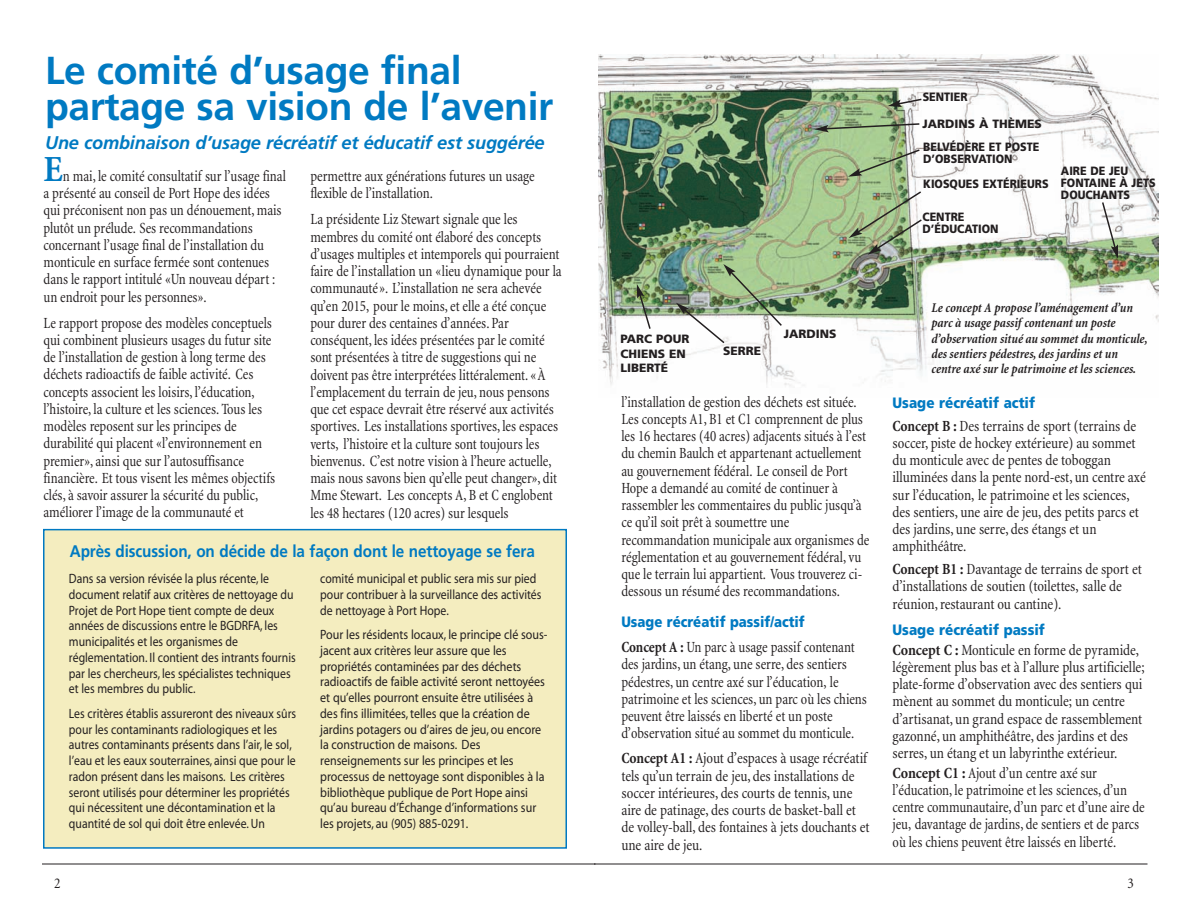
<style>
.page{position:relative;width:1188px;height:918px;background:#fff}
.page>*{position:absolute;margin:0;border:0;box-sizing:border-box;transform-origin:0 0}
.t1{font:700 39px/36px "Frutiger";letter-spacing:-.01em;color:#007ac2}
.t2{font:700 condensed 37.5px "Minion";color:#007ac2}
.t3{font:italic 700 18.3px "Frutiger";letter-spacing:-.01em;color:#007ac2}
.t4{font:700 16.8px "Frutiger";letter-spacing:-.005em;color:#007ac2;scale:.91 1}
.t5{font:condensed 15.75px/17.2px "Minion";letter-spacing:-.005em;color:#231f20;scale:.92 1}
.t6{font:condensed 15.75px/17.2px "Minion";letter-spacing:-.005em;color:#231f20;scale:.95 1}
.t7{font:900 15px "Frutiger";color:#007ac2;scale:.9 1}
.t8{font:900 15px "Frutiger";color:#007ac2;scale:.88 1}
.t9{font:condensed 15px "Minion";color:#231f20}
.t10{font:13.5px/15.8px "Myriad";color:#231f20;scale:.87 1}
.t11{font:13.5px/15.8px "Myriad";color:#231f20;scale:.89 1}
.t12{font:italic 700 condensed 13.5px/15.3px "Minion";letter-spacing:-.005em;color:#231f20;scale:.95 1}
.t13{font:900 12px/12px "Frutiger";color:#231f20;scale:.9 1}
.t14{font:900 12px/14.4px "Frutiger";color:#231f20}
.s1{font-weight:700}
</style>
<div class="page">
<img style="left:598px;top:54px;width:560px;height:332px">
<hr style="left:42px;top:864px;width:554px;height:1px;background:#231f20">
<hr style="left:594px;top:864px;width:554px;height:1px;background:#231f20">
<div style="left:44px;top:530px;width:522px;height:318px;background:#f4edbf"></div>
<div style="left:43px;top:529px;width:524px;height:320px;border:2px solid #0079c2"></div>
<svg style="left:888px;top:98px;width:35px;height:9px"></svg>
<svg style="left:815px;top:122px;width:106px;height:10px"></svg>
<svg style="left:848px;top:148px;width:73px;height:29px"></svg>
<svg style="left:1101px;top:201px;width:17px;height:58px"></svg>
<img style="left:849px;top:190px;width:74px;height:65px">
<img style="left:676px;top:264px;width:107px;height:81px">
<svg style="left:637px;top:284px;width:15px;height:47px"></svg>
<h1 class="t1" style="left:45px;top:56px;width:510px">Le comité d’usage final partage sa vision de l’avenir</h1>
<p class="t3" style="left:45px;top:135px;width:501px">Une combinaison d’usage récréatif et éducatif est suggérée</p>
<h2 class="t2" style="left:44px;top:155px;width:21px">E</h2>
<p class="t5" style="left:44px;top:169px;width:265px;text-indent:19px">n mai, le comité consultatif sur l’usage final a présenté au conseil de Port Hope des idées qui préconisent non pas un dénouement, mais plutôt un prélude. Ses recommandations concernant l’usage final de l’installation du monticule en surface fermée sont contenues dans le rapport intitulé «Un nouveau départ : un endroit pour les personnes».</p>
<p class="t5" style="left:43px;top:315px;width:253px">Le rapport propose des modèles conceptuels qui combinent plusieurs usages du futur site de l’installation de gestion à long terme des déchets radioactifs de faible activité. Ces concepts associent les loisirs, l’éducation, l’histoire, la culture et les sciences. Tous les modèles reposent sur les principes de durabilité qui placent «l’environnement en premier», ainsi que sur l’autosuffisance financière. Et tous visent les mêmes objectifs clés, à savoir assurer la sécurité du public, améliorer l’image de la communauté et</p>
<p class="t5" style="left:310px;top:169px;width:245px">permettre aux générations futures un usage flexible de l’installation.</p>
<p class="t5" style="left:310px;top:212px;width:275px">La présidente Liz Stewart signale que les membres du comité ont élaboré des concepts d’usages multiples et intemporels qui pourraient faire de l’installation un «lieu dynamique pour la communauté». L’installation ne sera achevée qu’en 2015, pour le moins, et elle a été conçue pour durer des centaines d’années. Par conséquent, les idées présentées par le comité sont présentées à titre de suggestions qui ne doivent pas être interprétées littéralement. «À l’emplacement du terrain de jeu, nous pensons que cet espace devrait être réservé aux activités sportives. Les installations sportives, les espaces verts, l’histoire et la culture sont toujours les bienvenus. C’est notre vision à l’heure actuelle, mais nous savons bien qu’elle peut changer», dit Mme Stewart. Les concepts A, B et C englobent les 48 hectares (120 acres) sur lesquels</p>
<p class="t4" style="left:70px;top:544px;width:513px">Après discussion, on décide de la façon dont le nettoyage se fera</p>
<p class="t10" style="left:69px;top:572px;width:262px">Dans sa version révisée la plus récente, le document relatif aux critères de nettoyage du Projet de Port Hope tient compte de deux années de discussions entre le BGDRFA, les municipalités et les organismes de réglementation. Il contient des intrants fournis par les chercheurs, les spécialistes techniques et les membres du public.</p>
<p class="t10" style="left:69px;top:707px;width:263px">Les critères établis assureront des niveaux sûrs pour les contaminants radiologiques et les autres contaminants présents dans l’air, le sol, l’eau et les eaux souterraines, ainsi que pour le radon présent dans les maisons. Les critères seront utilisés pour déterminer les propriétés qui nécessitent une décontamination et la quantité de sol qui doit être enlevée. Un</p>
<p class="t10" style="left:320px;top:572px;width:256px">comité municipal et public sera mis sur pied pour contribuer à la surveillance des activités de nettoyage à Port Hope.</p>
<p class="t11" style="left:320px;top:628px;width:257px">Pour les résidents locaux, le principe clé sous&shy;jacent aux critères leur assure que les propriétés contaminées par des déchets radioactifs de faible activité seront nettoyées et qu’elles pourront ensuite être utilisées à des fins illimitées, telles que la création de jardins potagers ou d’aires de jeu, ou encore la construction de maisons. Des renseignements sur les principes et les processus de nettoyage sont disponibles à la bibliothèque publique de Port Hope ainsi qu’au bureau d’Échange d’informations sur les projets, au (905) 885-0291.</p>
<p class="t13" style="left:923px;top:92px;width:52px">SENTIER</p>
<p class="t14" style="left:922px;top:118px;width:121px">JARDINS À THÈMES</p>
<p class="t13" style="left:923px;top:142px;width:131px">BELVÉDÈRE ET POSTE<br>D’OBSERVATION</p>
<p class="t13" style="left:923px;top:179px;width:141px">KIOSQUES EXTÉRIEURS</p>
<p class="t13" style="left:922px;top:212px;width:86px">CENTRE<br>D’ÉDUCATION</p>
<p class="t13" style="left:1061px;top:166px;width:107px">AIRE DE JEU<br>FONTAINE À JETS<br>DOUCHANTS</p>
<p class="t14" style="left:620px;top:333px;width:71px">PARC POUR<br>CHIENS EN<br>LIBERTÉ</p>
<p class="t14" style="left:723px;top:344px;width:40px">SERRE</p>
<p class="t14" style="left:784px;top:328px;width:54px">JARDINS</p>
<p class="t5" style="left:621px;top:394px;width:271px">l’installation de gestion des déchets est située.<br>Les concepts A1, B1 et C1 comprennent de plus les 16 hectares (40 acres) adjacents situés à l’est du chemin Baulch et appartenant actuellement au gouvernement fédéral. Le conseil de Port Hope a demandé au comité de continuer à rassembler les commentaires du public jusqu’à ce qu’il soit prêt à soumettre une recommandation municipale aux organismes de réglementation et au gouvernement fédéral, vu que le terrain lui appartient. Vous trouverez ci&shy;dessous un résumé des recommandations.</p>
<p class="t8" style="left:621px;top:616px;width:210px">Usage récréatif passif/actif</p>
<p class="t5" style="left:621px;top:640px;width:268px"><span class="s1">Concept A :</span> Un parc à usage passif contenant des jardins, un étang, une serre, des sentiers pédestres, un centre axé sur l’éducation, le patrimoine et les sciences, un parc où les chiens peuvent être laissés en liberté et un poste d’observation situé au sommet du monticule.</p>
<p class="t6" style="left:621px;top:751px;width:263px"><span class="s1">Concept A1 :</span> Ajout d’espaces à usage récréatif tels qu’un terrain de jeu, des installations de soccer intérieures, des courts de tennis, une aire de patinage, des courts de basket-ball et de volley-ball, des fontaines à jets douchants et une aire de jeu.</p>
<p class="t12" style="left:932px;top:301px;width:229px">Le concept A propose l’aménagement d’un parc à usage passif contenant un poste d’observation situé au sommet du monticule, des sentiers pédestres, des jardins et un centre axé sur le patrimoine et les sciences.</p>
<p class="t7" style="left:893px;top:397px;width:160px">Usage récréatif actif</p>
<p class="t6" style="left:893px;top:418px;width:268px"><span class="s1">Concept B :</span> Des terrains de sport (terrains de soccer, piste de hockey extérieure) au sommet du monticule avec de pentes de toboggan illuminées dans la pente nord-est, un centre axé sur l’éducation, le patrimoine et les sciences, des sentiers, une aire de jeu, des petits parcs et des jardins, une serre, des étangs et un amphithéâtre.</p>
<p class="t6" style="left:893px;top:562px;width:264px"><span class="s1">Concept B1 :</span> Davantage de terrains de sport et d’installations de soutien (toilettes, salle de réunion, restaurant ou cantine).</p>
<p class="t7" style="left:893px;top:624px;width:171px">Usage récréatif passif</p>
<p class="t6" style="left:893px;top:642px;width:267px"><span class="s1">Concept C :</span> Monticule en forme de pyramide, légèrement plus bas et à l’allure plus artificielle; plate-forme d’observation avec des sentiers qui mènent au sommet du monticule; un centre d’artisanat, un grand espace de rassemblement gazonné, un amphithéâtre, des jardins et des serres, un étang et un labyrinthe extérieur.</p>
<p class="t5" style="left:893px;top:765px;width:276px"><span class="s1">Concept C1 :</span> Ajout d’un centre axé sur l’éducation, le patrimoine et les sciences, d’un centre communautaire, d’un parc et d’une aire de jeu, davantage de jardins, de sentiers et de parcs où les chiens peuvent être laissés en liberté.</p>
<p class="t9" style="left:54px;top:878px;width:8px">2</p>
<p class="t9" style="left:1128px;top:878px;width:8px">3</p>
</div>
